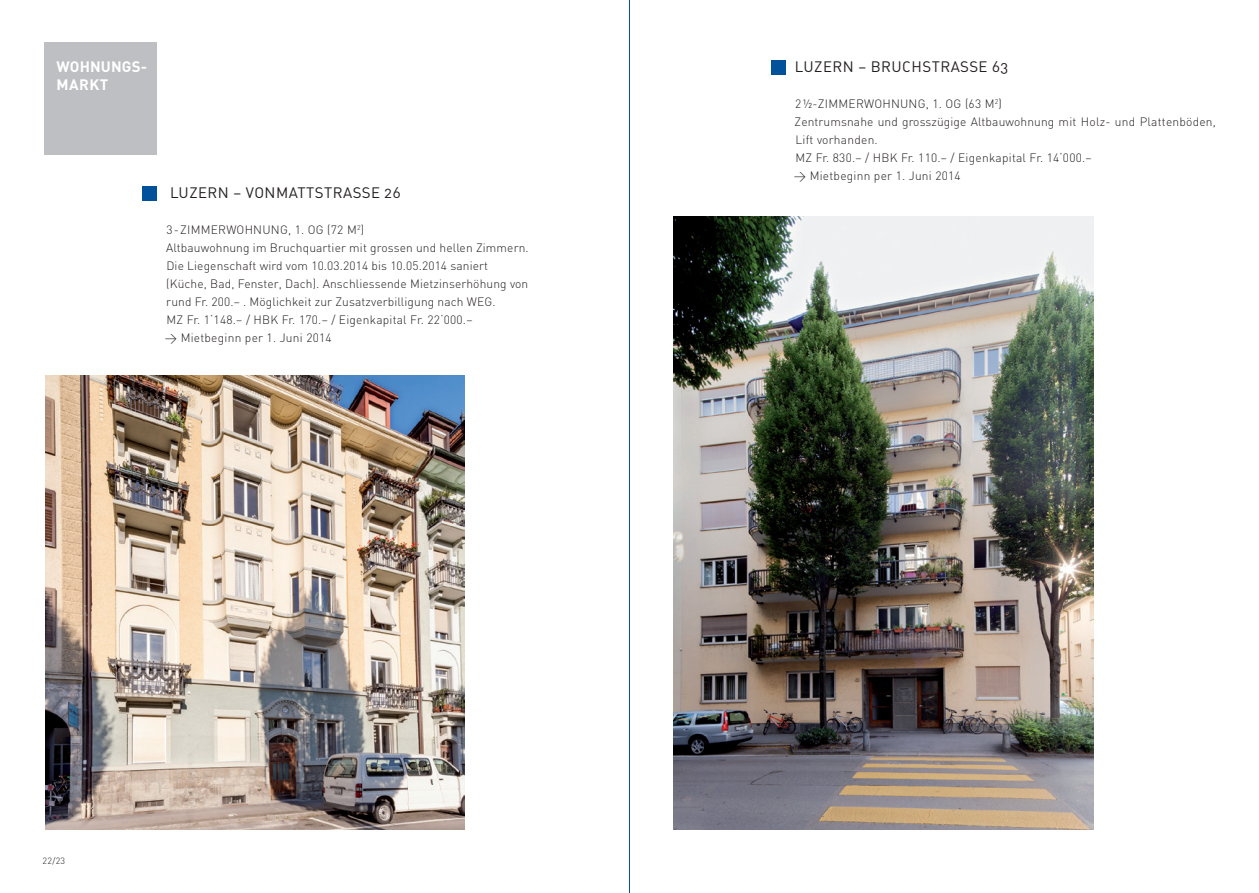
<style>
.page{position:relative;width:1259px;height:893px;background:#fff}
.page>*{position:absolute;margin:0;border:0;box-sizing:border-box;transform-origin:0 0}
.t1{font:15px "DIN Regular Alternate";letter-spacing:.03em;color:#231f20}
.t2{font:700 15px/18px "DIN";letter-spacing:.01em;color:#fff}
.t3{font:300 12px/18px "DIN";letter-spacing:.01em;color:#231f20}
.t4{font:300 9px "DIN";color:#231f20}
</style>
<div class="page">
<hr style="left:629px;top:0;width:1px;height:893px;background:#01529a">
<div style="left:45px;top:43px;width:112px;height:112px;background:#bebfc2"></div>
<div style="left:142px;top:186px;width:14px;height:15px;background:#01529a"></div>
<div style="left:770px;top:60px;width:15px;height:15px;background:#01529a"></div>
<img style="left:674px;top:216px;width:419px;height:614px">
<img style="left:45px;top:375px;width:419px;height:455px">
<p class="t2" style="left:57px;top:57px;width:92px">WOHNUNGS-<br>MARKT</p>
<p class="t1" style="left:170px;top:183px;width:232px">LUZERN – VONMATTSTRASSE 26</p>
<p class="t3" style="left:166px;top:221px;width:364px">3-Zimmerwohnung, 1. OG (72 m<sup>2</sup>)<br>Altbauwohnung im Bruchquartier mit grossen und hellen Zimmern.<br>Die Liegenschaft wird vom 10.03.2014 bis 10.05.2014 saniert (Küche, Bad, Fenster, Dach). Anschliessende M ietzinserhöhung von rund Fr. 200.– . Möglichkeit zur Zusatzverbilligung nach WEG.<br>MZ Fr. 1‘148.– / HBK</p>
<p class="t3" style="left:165px;top:311px;width:309px;text-indent:117px">Fr. 170.– / Eigenkapital Fr. 22‘000.– &gt; Mietbeginn per 1. Juni 2014</p>
<p class="t4" style="left:43px;top:855px;width:24px">22 /23</p>
<p class="t1" style="left:795px;top:57px;width:215px">LUZERN – B RUCHSTRASSE 63</p>
<p class="t3" style="left:794px;top:95px;width:423px">2 ½-Zimmerwohnung, 1. OG (63 m<sup>2</sup>)<br>Zentrumsnahe und grosszügige Altbauwohnung mit Holz- und Plattenböden, Lift vorhanden.<br>MZ Fr. 830.– / HBK</p>
<p class="t3" style="left:794px;top:149px;width:299px;text-indent:107px">Fr. 110.– / Eigenkapital Fr. 14‘000.– &gt; Mietbeginn per 1. Juni 2014</p>
</div>
